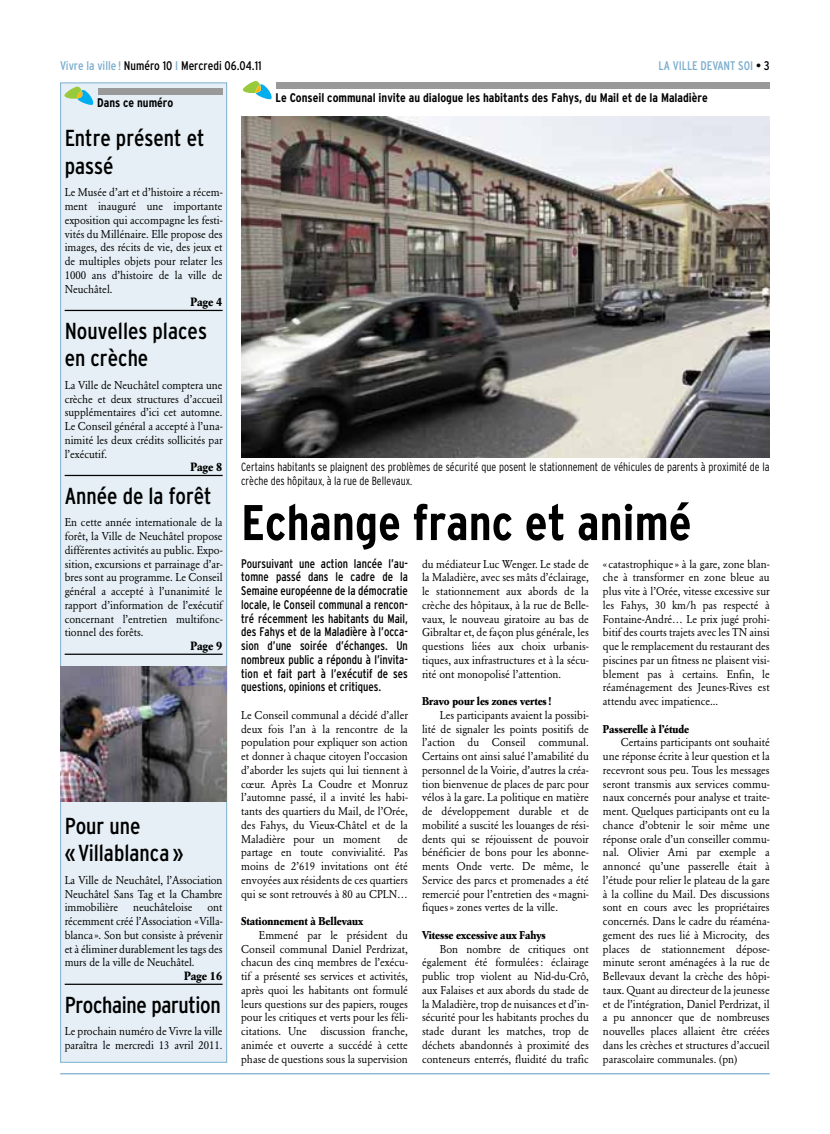
<style>
.page{position:relative;width:830px;height:1134px;background:#fff}
.page>*{position:absolute;margin:0;border:0;box-sizing:border-box;transform-origin:0 0}
.t1{font:700 condensed 50px "Interstate";color:#000}
.t2{font:condensed 23.12px/27.5px "Interstate";color:#000}
.t3{font:condensed 12.5px/13.8px "Interstate";color:#000;text-align:justify;scale:.95 1}
.t4{font:700 condensed 12.5px "Interstate";color:#000}
.t5{font:condensed 12.5px "Interstate";color:#000}
.t6{font:condensed 12.5px "Interstate";color:#7caece}
.t7{font:300 condensed 11.88px/13.8px "Interstate";color:#000;scale:.95 1}
.t8{font:700 11.88px "Garamond BE";color:#000;scale:.95 1}
.t9{font:11.25px/13.8px "Garamond BE";color:#000;text-align:justify;scale:.95 1}
.t10{font:700 11.25px "Garamond BE";color:#000;scale:.95 1}
.s1{color:#7caece}
.s2{color:#000}
</style>
<div class="page">
<hr style="left:60px;top:1073px;width:709px;height:1px;background:#7caece">
<svg style="left:243px;top:81px;width:28px;height:18px"></svg>
<div style="left:276px;top:83px;width:493px;height:6px;background:#999"></div>
<div style="left:61px;top:83px;width:165px;height:979px;background:#e5eff5"></div>
<div style="left:60px;top:83px;width:167px;height:979px;border:1px solid #7caece"></div>
<hr style="left:65px;top:310px;width:157px;height:1px;background:#000">
<hr style="left:65px;top:475px;width:157px;height:1px;background:#000">
<hr style="left:65px;top:654px;width:157px;height:1px;background:#000">
<hr style="left:65px;top:984px;width:157px;height:1px;background:#000">
<svg style="left:64px;top:87px;width:29px;height:18px"></svg>
<div style="left:98px;top:88px;width:124px;height:6px;background:#999"></div>
<img style="left:61px;top:667px;width:165px;height:134px">
<img style="left:241px;top:117px;width:528px;height:340px">
<p class="t5" style="left:60px;top:61px;width:203px"><span class="s1">Vivre la ville !</span> Numéro 10 <span class="s1">I</span> Mercredi 06.04.11</p>
<p class="t6" style="left:658px;top:61px;width:113px">LA VILLE DEVANT SOI <span class="s2">• 3</span></p>
<p class="t4" style="left:275px;top:93px;width:433px">Le Conseil communal invite au dialogue les habitants des Fahys, du Mail et de la Maladière</p>
<h2 class="t2" style="left:65px;top:126px;width:141px">Entre présent et passé</h2>
<p class="t9" style="left:65px;top:186px;width:168px">Le Musée d’art et d’histoire a récem&shy;ment inauguré une importante exposition qui accompagne les festi&shy;vités du Millénaire. Elle propose des images, des récits de vie, des jeux et de multiples objets pour relater les 1000 ans d’histoire de la ville de Neuchâtel.</p>
<p class="t8" style="left:190px;top:297px;width:35px">Page 4</p>
<h2 class="t2" style="left:65px;top:319px;width:144px">Nouvelles places en crèche</h2>
<p class="t9" style="left:65px;top:379px;width:168px">La Ville de Neuchâtel comptera une crèche et deux structures d’accueil supplémentaires d’ici cet automne.<br>Le Conseil général a accepté à l’una&shy;nimité les deux crédits sollicités par l’exécutif.</p>
<p class="t8" style="left:190px;top:462px;width:35px">Page 8</p>
<h2 class="t2" style="left:65px;top:484px;width:148px">Année de la forêt</h2>
<p class="t9" style="left:65px;top:516px;width:168px">En cette année internationale de la forêt, la Ville de Neuchâtel propose différentes activités au public. Expo&shy;sition, excursions et parrainage d’ar&shy;bres sont au programme. Le Conseil général a accepté à l’unanimité le rapport d’information de l’exécutif concernant l’entretien multifonc&shy;tionnel des forêts.</p>
<p class="t8" style="left:190px;top:641px;width:35px">Page 9</p>
<p class="t4" style="left:97px;top:98px;width:78px">Dans ce numéro</p>
<p class="t7" style="left:241px;top:461px;width:557px">Certains habitants se plaignent des problèmes de sécurité que posent le stationnement de véhicules de parents à proximité de la crèche des hôpitaux, à la rue de Bellevaux.</p>
<h1 class="t1" style="left:241px;top:504px;width:451px">Echange franc et animé</h1>
<p class="t3" style="left:241px;top:557px;width:177px">Poursuivant une action lancée l’au&shy;tomne passé dans le cadre de la Semaine européenne de la démocratie locale, le Conseil communal a rencon&shy;tré récemment les habitants du Mail, des Fahys et de la Maladière à l’occa&shy;sion d’une soirée d’échanges. Un nombreux public a répondu à l’invita&shy;tion et fait part à l’exécutif de ses questions, opinions et critiques.</p>
<p class="t9" style="left:241px;top:709px;width:177px">Le Conseil communal a décidé d’aller deux fois l’an à la rencontre de la population pour expliquer son action et donner à chaque citoyen l’occasion d’aborder les sujets qui lui tiennent à cœur. Après La Coudre et Monruz l’automne passé, il a invité les habi&shy;tants des quartiers du Mail, de l’Orée, des Fahys, du Vieux-Châtel et de la Maladière pour un moment</p>
<p class="t9" style="left:422px;top:558px;width:177px">du médiateur Luc Wenger. Le stade de la Maladière, avec ses mâts d’éclairage, le stationnement aux abords de la crèche des hôpitaux, à la rue de Belle&shy;vaux, le nouveau giratoire au bas de Gibraltar et, de façon plus générale, les questions liées aux choix urbanis&shy;tiques, aux infrastructures et à la sécu&shy;rité ont monopolisé l’attention.</p>
<p class="t10" style="left:422px;top:696px;width:137px">Bravo pour les zones vertes !</p>
<p class="t9" style="left:422px;top:709px;width:177px;text-indent:18px">Les participants avaient la possibi&shy;lité de signaler les points positifs de l’action du Conseil communal.<br>Certains ont ainsi salué l’amabilité du personnel de la Voirie, d’autres la créa&shy;tion bienvenue de places de parc pour vélos à la gare. La politique en matière de développement durable et de mobilité a suscité les louanges de rési&shy;dents qui se réjouissent de pouvoir bénéficier de bons pour les abonne&shy;ments Onde verte. De même, le Service des parcs et promenades a été remercié pour l’entretien des «magni&shy;fiques» zones vertes de la ville.</p>
<p class="t10" style="left:422px;top:930px;width:132px">Vitesse excessive aux Fahys</p>
<p class="t9" style="left:422px;top:943px;width:177px;text-indent:18px">Bon nombre de critiques ont également été formulées: éclairage public trop violent au Nid-du-Crô, aux Falaises et aux abords du stade de la Maladière, trop de nuisances et d’in&shy;sécurité pour les habitants proches du stade durant les matches, trop de déchets abandonnés à proximité des conteneurs enterrés, fluidité du trafic</p>
<p class="t9" style="left:602px;top:558px;width:177px">«catastrophique» à la gare, zone blan&shy;che à transformer en zone bleue au plus vite à l’Orée, vitesse excessive sur les Fahys, 30 km/h pas respecté à Fontaine-André… Le prix jugé prohi&shy;bitif des courts trajets avec les TN ainsi que le remplacement du restaurant des piscines par un fitness ne plaisent visi&shy;blement pas à certains. Enfin, le réaménagement des Jeunes-Rives est attendu avec impatience...</p>
<p class="t10" style="left:602px;top:724px;width:92px">Passerelle à l’étude</p>
<p class="t9" style="left:602px;top:736px;width:177px;text-indent:18px">Certains participants ont souhaité une réponse écrite à leur question et la recevront sous peu. Tous les messages seront transmis aux services commu&shy;naux concernés pour analyse et traite&shy;ment. Quelques participants ont eu la chance d’obtenir le soir même une réponse orale d’un conseiller commu&shy;nal. Olivier Arni par exemple a annoncé qu’une passerelle était à l’étude pour relier le plateau de la gare à la colline du Mail. Des discussions sont en cours avec les propriétaires concernés. Dans le cadre du réaména&shy;gement des rues lié à Microcity, des places de stationnement dépose&shy;minute seront aménagées à la rue de Bellevaux devant la crèche des hôpi&shy;taux. Quant au directeur de la jeunesse et de l’intégration, Daniel Perdrizat, il a pu annoncer que de nombreuses nouvelles places allaient être créées dans les crèches et structures d’accueil parascolaire communales. (pn)</p>
<h2 class="t2" style="left:65px;top:814px;width:120px">Pour une «Villablanca »</h2>
<p class="t9" style="left:65px;top:874px;width:168px">La Ville de Neuchâtel, l’Association Neuchâtel Sans Tag et la Chambre immobilière</p>
<p class="t9" style="left:241px;top:833px;width:177px;text-indent:156px">de partage en toute convivialité. Pas moins de 2’619 invitations ont été envoyées aux résidents de ces quartiers qui se sont retrouvés à 80 au CPLN…</p>
<p class="t10" style="left:241px;top:916px;width:130px">Stationnement à Bellevaux</p>
<p class="t9" style="left:241px;top:929px;width:177px;text-indent:18px">Emmené par le président du Conseil communal Daniel Perdrizat, chacun des cinq membres de l’exécu&shy;tif a présenté ses services et activités, après quoi les habitants ont formulé leurs questions sur des papiers, rouges pour les critiques et verts pour les féli&shy;citations. Une discussion franche, animée et ouverte a succédé à cette phase de questions sous la supervision</p>
<p class="t9" style="left:133px;top:901px;width:64px">neuchâteloise</p>
<p class="t9" style="left:65px;top:901px;width:168px;text-indent:143px">ont récemment créé l’Association «Villa&shy;blanca». Son but consiste à prévenir et à éliminer durablement les tags des murs de la ville de Neuchâtel.</p>
<p class="t8" style="left:184px;top:971px;width:42px">Page 16</p>
<h2 class="t2" style="left:65px;top:993px;width:157px">Prochaine parution</h2>
<p class="t9" style="left:65px;top:1025px;width:168px">Le prochain numéro de Vivre la ville paraîtra le mercredi 13 avril 2011.</p>
</div>
